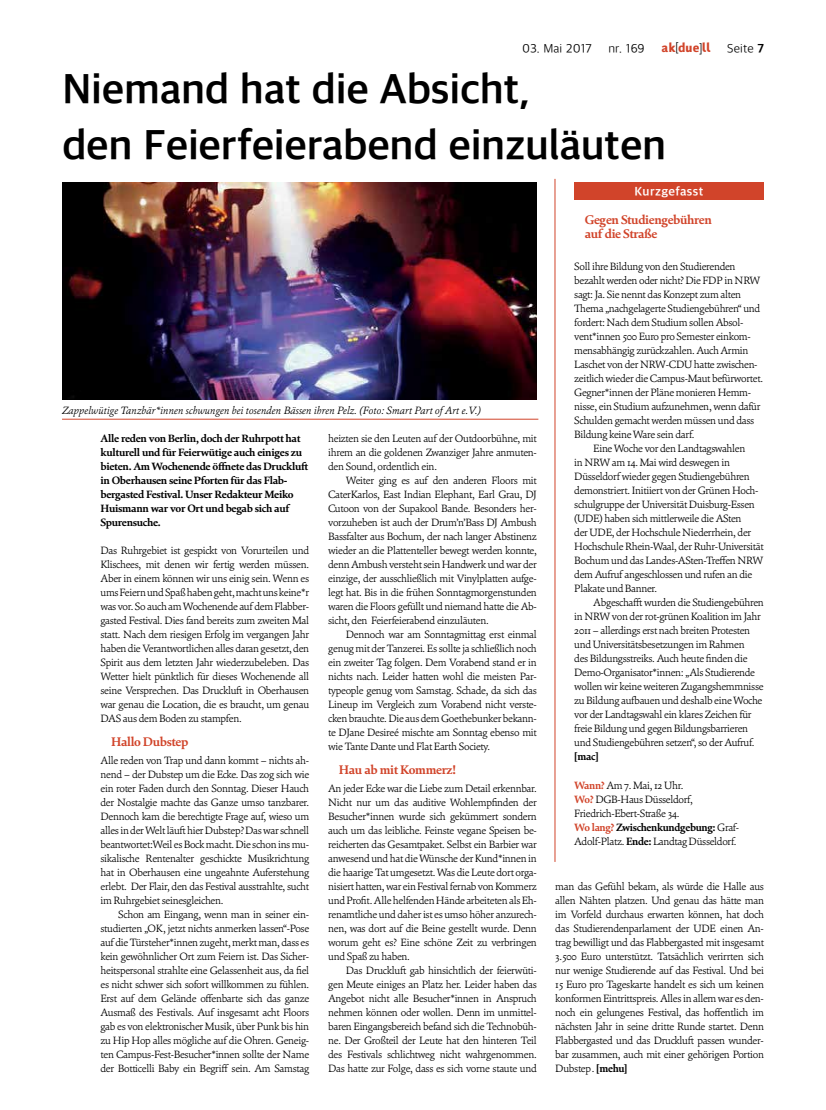
<style>
.page{position:relative;width:826px;height:1110px;background:#fff}
.page>*{position:absolute;margin:0;border:0;box-sizing:border-box;transform-origin:0 0}
.t1{font:700 42.5px/56px "Akduell Apple SD Gothic Neo";letter-spacing:-.01em;color:#000}
.t2{font:700 12.5px/14px "Cala";letter-spacing:-.03em;color:#d1442a}
.t3{font:300 12.5px "Akduell Apple SD Gothic Neo";letter-spacing:.01em;color:#000}
.t4{font:700 12.5px "Akduell Apple SD Gothic Neo";letter-spacing:.03em;color:#fff}
.t5{font:12.5px "Akduell 03";letter-spacing:.02em;color:#d1442a}
.t6{font:300 10.62px/14px "Cala";letter-spacing:-.03em;color:#000;text-align:justify}
.t7{font:700 10.62px/14px "Cala";letter-spacing:-.03em;color:#000}
.t8{font:italic 300 10.62px "Cala";color:#000}
.s1{color:#000}
.s2{font-weight:700}
.s3{font-weight:700;color:#d1442a}
</style>
<div class="page">
<hr style="left:62px;top:419px;width:476px;height:1px;background:#d1442a">
<img style="left:62px;top:182px;width:475px;height:217px">
<div style="left:574px;top:182px;width:190px;height:18px;background:#d1442a"></div>
<hr style="left:554px;top:179px;width:1px;height:682px;background:#d1442a">
<p class="t3" style="left:522px;top:40px;width:71px">03. Mai 2017</p>
<p class="t3" style="left:608px;top:40px;width:38px">nr. 169</p>
<p class="t5" style="left:661px;top:42px;width:51px">ak<span class="s1">[</span>due<span class="s1">]</span>ll</p>
<p class="t3" style="left:727px;top:40px;width:38px">Seite <span class="s2">7</span></p>
<h1 class="t1" style="left:62px;top:59px;width:606px">Niemand hat die Absicht,<br>den Feierfeierabend einzuläuten</h1>
<p class="t8" style="left:62px;top:403px;width:420px">Zappelwütige Tanzbär*innen schwungen bei tosenden Bässen ihren Pelz. (Foto: Smart Part of Art e.V.)</p>
<p class="t7" style="left:100px;top:431px;width:209px">Alle reden von Berlin, doch der Ruhrpott hat kulturell und für Feierwütige auch einiges zu bieten. Am Wochenende öffnete das Druckluft in Oberhausen seine Pforten für das Flab&shy;bergasted Festival. Unser Redakteur Meiko Huismann war vor Ort und begab sich auf Spurensuche.</p>
<p class="t6" style="left:100px;top:543px;width:210px">Das Ruhrgebiet ist gespickt von Vorurteilen und Klischees, mit denen wir fertig werden müssen.<br>Aber in einem können wir uns einig sein. Wenn es ums Feiern und Spaß haben geht, macht uns keine*r was vor. So auch am Wochenende auf dem Flabber&shy;gasted Festival. Dies fand bereits zum zweiten Mal statt. Nach dem riesigen Erfolg im vergangen Jahr haben die Verantwortlichen alles daran gesetzt, den Spirit aus dem letzten Jahr wiederzubeleben. Das Wetter hielt pünktlich für dieses Wochenende all seine Versprechen. Das Druckluft in Oberhausen war genau die Location, die es braucht, um genau DAS aus dem Boden zu stampfen.</p>
<p class="t2" style="left:111px;top:734px;width:79px">Hallo Dubstep</p>
<p class="t6" style="left:100px;top:753px;width:210px">Alle reden von Trap und dann kommt – nichts ah&shy;nend – der Dubstep um die Ecke. Das zog sich wie ein roter Faden durch den Sonntag. Dieser Hauch der Nostalgie machte das Ganze umso tanzbarer.<br>Dennoch kam die berechtigte Frage auf, wieso um alles in der Welt läuft hier Dubstep? Das war schnell beantwortet:Weil es Bock macht. Die schon ins mu&shy;sikalische Rentenalter geschickte Musikrichtung hat in Oberhausen eine ungeahnte Auferstehung erlebt. Der Flair, den das Festival ausstrahlte, sucht im Ruhrgebiet seinesgleichen.</p>
<p class="t6" style="left:100px;top:907px;width:210px;text-indent:18px">Schon am Eingang, wenn man in seiner ein&shy;studierten „OK, jetzt nichts anmerken lassen“-Pose auf die Türsteher*innen zugeht, merkt man, dass es kein gewöhnlicher Ort zum Feiern ist. Das Sicher&shy;heitspersonal strahlte eine Gelassenheit aus, da fiel es nicht schwer sich sofort willkommen zu fühlen.<br>Erst auf dem Gelände offenbarte sich das ganze Ausmaß des Festivals. Auf insgesamt acht Floors gab es von elektronischer Musik, über Punk bis hin zu Hip Hop alles mögliche auf die Ohren. Geneig&shy;ten Campus-Fest-Besucher*innen sollte der Name der Botticelli Baby ein Begriff sein. Am Samstag</p>
<p class="t6" style="left:328px;top:431px;width:210px">heizten sie den Leuten auf der Outdoorbühne, mit ihrem an die goldenen Zwanziger Jahre anmuten&shy;den Sound, ordentlich ein.</p>
<p class="t6" style="left:328px;top:473px;width:210px;text-indent:18px">Weiter ging es auf den anderen Floors mit CaterKarlos, East Indian Elephant, Earl Grau, DJ Cutoon von der Supakool Bande. Besonders her&shy;vorzuheben ist auch der Drum’n’Bass DJ Ambush Bassfalter aus Bochum, der nach langer Abstinenz wieder an die Plattenteller bewegt werden konnte, denn Ambush versteht sein Handwerk und war der einzige, der ausschließlich mit Vinylplatten aufge&shy;legt hat. Bis in die frühen Sonntagmorgenstunden waren die Floors gefüllt und niemand hatte die Ab&shy;sicht, den Feierfeierabend einzuläuten.</p>
<p class="t6" style="left:328px;top:627px;width:210px;text-indent:18px">Dennoch war am Sonntagmittag erst einmal genug mit der Tanzerei. Es sollte ja schließlich noch ein zweiter Tag folgen. Dem Vorabend stand er in nichts nach. Leider hatten wohl die meisten Par&shy;typeople genug vom Samstag. Schade, da sich das Lineup im Vergleich zum Vorabend nicht verste&shy;cken brauchte. Die aus dem Goethebunker bekann&shy;te DJane Desireé mischte am Sonntag ebenso mit wie Tante Dante und Flat Earth Society.</p>
<p class="t2" style="left:339px;top:762px;width:119px">Hau ab mit Kommerz!</p>
<p class="t6" style="left:328px;top:781px;width:210px">An jeder Ecke war die Liebe zum Detail erkennbar.<br>Nicht nur um das auditive Wohlempfinden der Besucher*innen wurde sich gekümmert sondern auch um das leibliche. Feinste vegane Speisen be&shy;reicherten das Gesamtpaket. Selbst ein Barbier war anwesend und hat die Wünsche der Kund*innen in die haarige Tat umgesetzt. Was die Leute dort orga&shy;nisiert hatten, war ein Festival fernab von Kommerz und Profit. Alle helfenden Hände arbeiteten als Eh&shy;renamtliche und daher ist es umso höher anzurech&shy;nen, was dort auf die Beine gestellt wurde. Denn worum geht es? Eine schöne Zeit zu verbringen und Spaß zu haben.</p>
<p class="t6" style="left:328px;top:963px;width:210px;text-indent:18px">Das Druckluft gab hinsichtlich der feierwüti&shy;gen Meute einiges an Platz her. Leider haben das Angebot nicht alle Besucher*innen in Anspruch nehmen können oder wollen. Denn im unmittel&shy;baren Eingangsbereich befand sich die Technobüh&shy;ne. Der Großteil der Leute hat den hinteren Teil des Festivals schlichtweg nicht wahrgenommen.<br>Das hatte zur Folge, dass es sich vorne staute und</p>
<p class="t4" style="left:634px;top:182px;width:70px">Kurzgefasst</p>
<p class="t2" style="left:585px;top:213px;width:128px">Gegen Studiengebühren auf die Straße</p>
<p class="t6" style="left:574px;top:259px;width:163px">Soll ihre Bildung von den Studierenden</p>
<p class="t6" style="left:574px;top:273px;width:188px">bezahlt werden oder nicht? Die FDP in NRW</p>
<p class="t6" style="left:574px;top:287px;width:168px">sagt: Ja. Sie nennt das Konzept zum alten</p>
<p class="t6" style="left:574px;top:301px;width:188px">Thema „nachgelagerte Studiengebühren“ und</p>
<p class="t6" style="left:574px;top:315px;width:171px">fordert: Nach dem Studium sollen Absol-</p>
<p class="t6" style="left:574px;top:329px;width:178px">vent*innen 500 Euro pro Semester einkom-</p>
<p class="t6" style="left:574px;top:343px;width:176px">mensabhängig zurückzahlen. Auch Armin</p>
<p class="t6" style="left:574px;top:357px;width:185px">Laschet von der NRW-CDU hatte zwischen-</p>
<p class="t6" style="left:574px;top:371px;width:190px">zeitlich wieder die Campus-Maut befürwortet.</p>
<p class="t6" style="left:574px;top:385px;width:178px">Gegner*innen der Pläne monieren Hemm-</p>
<p class="t6" style="left:574px;top:399px;width:188px">nisse, ein Studium aufzunehmen, wenn dafür</p>
<p class="t6" style="left:574px;top:413px;width:181px">Schulden gemacht werden müssen und dass</p>
<p class="t6" style="left:574px;top:427px;width:122px">Bildung keine Ware sein darf.</p>
<p class="t6" style="left:593px;top:441px;width:154px">Eine Woche vor den Landtagswahlen</p>
<p class="t6" style="left:574px;top:455px;width:157px">in NRW am 14. Mai wird deswegen in</p>
<p class="t6" style="left:574px;top:469px;width:177px">Düsseldorf wieder gegen Studiengebühren</p>
<p class="t6" style="left:574px;top:483px;width:186px">demonstriert. Initiiert von der Grünen Hoch-</p>
<p class="t6" style="left:574px;top:497px;width:182px">schulgruppe der Universität Duisburg-Essen</p>
<p class="t6" style="left:574px;top:511px;width:169px">(UDE) haben sich mittlerweile die ASten</p>
<p class="t6" style="left:574px;top:525px;width:178px">der UDE, der Hochschule Niederrhein, der</p>
<p class="t6" style="left:574px;top:539px;width:191px">Hochschule Rhein-Waal, der Ruhr-Universität</p>
<p class="t6" style="left:574px;top:553px;width:191px">Bochum und das Landes-ASten-Treffen NRW</p>
<p class="t6" style="left:574px;top:567px;width:179px">dem Aufruf angeschlossen und rufen an die</p>
<p class="t6" style="left:574px;top:581px;width:84px">Plakate und Banner.</p>
<p class="t6" style="left:593px;top:595px;width:172px">Abgeschafft wurden die Studiengebühren</p>
<p class="t6" style="left:574px;top:609px;width:188px">in NRW von der rot-grünen Koalition im Jahr</p>
<p class="t6" style="left:574px;top:623px;width:177px">2011 – allerdings erst nach breiten Protesten</p>
<p class="t6" style="left:574px;top:637px;width:172px">und Universitätsbesetzungen im Rahmen</p>
<p class="t6" style="left:574px;top:651px;width:175px">des Bildungsstreiks. Auch heute finden die</p>
<p class="t6" style="left:574px;top:665px;width:182px">Demo-Organisator*innen: „Als Studierende</p>
<p class="t6" style="left:574px;top:679px;width:191px">wollen wir keine weiteren Zugangshemmnisse</p>
<p class="t6" style="left:574px;top:693px;width:190px">zu Bildung aufbauen und deshalb eine Woche</p>
<p class="t6" style="left:574px;top:707px;width:179px">vor der Landtagswahl ein klares Zeichen für</p>
<p class="t6" style="left:574px;top:721px;width:175px">freie Bildung und gegen Bildungsbarrieren</p>
<p class="t6" style="left:574px;top:735px;width:182px">und Studiengebühren setzen“, so der Aufruf.</p>
<p class="t7" style="left:574px;top:749px;width:26px">[mac]</p>
<p class="t6" style="left:574px;top:777px;width:166px;text-align:left"><span class="s3">Wann?</span> Am 7. Mai, 12 Uhr.<br><span class="s3">Wo?</span> DGB-Haus Düsseldorf,<br>Friedrich-Ebert-Straße 34.<br><span class="s3">Wo lang?</span> <span class="s2">Zwischenkundgebung:</span> Graf-<br>Adolf-Platz. <span class="s2">Ende:</span> Landtag Düsseldorf.</p>
<p class="t6" style="left:555px;top:879px;width:210px">man das Gefühl bekam, als würde die Halle aus allen Nähten platzen. Und genau das hätte man im Vorfeld durchaus erwarten können, hat doch das Studierendenparlament der UDE einen An&shy;trag bewilligt und das Flabbergasted mit insgesamt 3.500 Euro unterstützt. Tatsächlich verirrten sich nur wenige Studierende auf das Festival. Und bei 15 Euro pro Tageskarte handelt es sich um keinen konformen Eintrittspreis. Alles in allem war es den&shy;noch ein gelungenes Festival, das hoffentlich im nächsten Jahr in seine dritte Runde startet. Denn Flabbergasted und das Druckluft passen wunder&shy;bar zusammen, auch mit einer gehörigen Portion Dubstep . <span class="s2">[mehu]</span></p>
</div>
